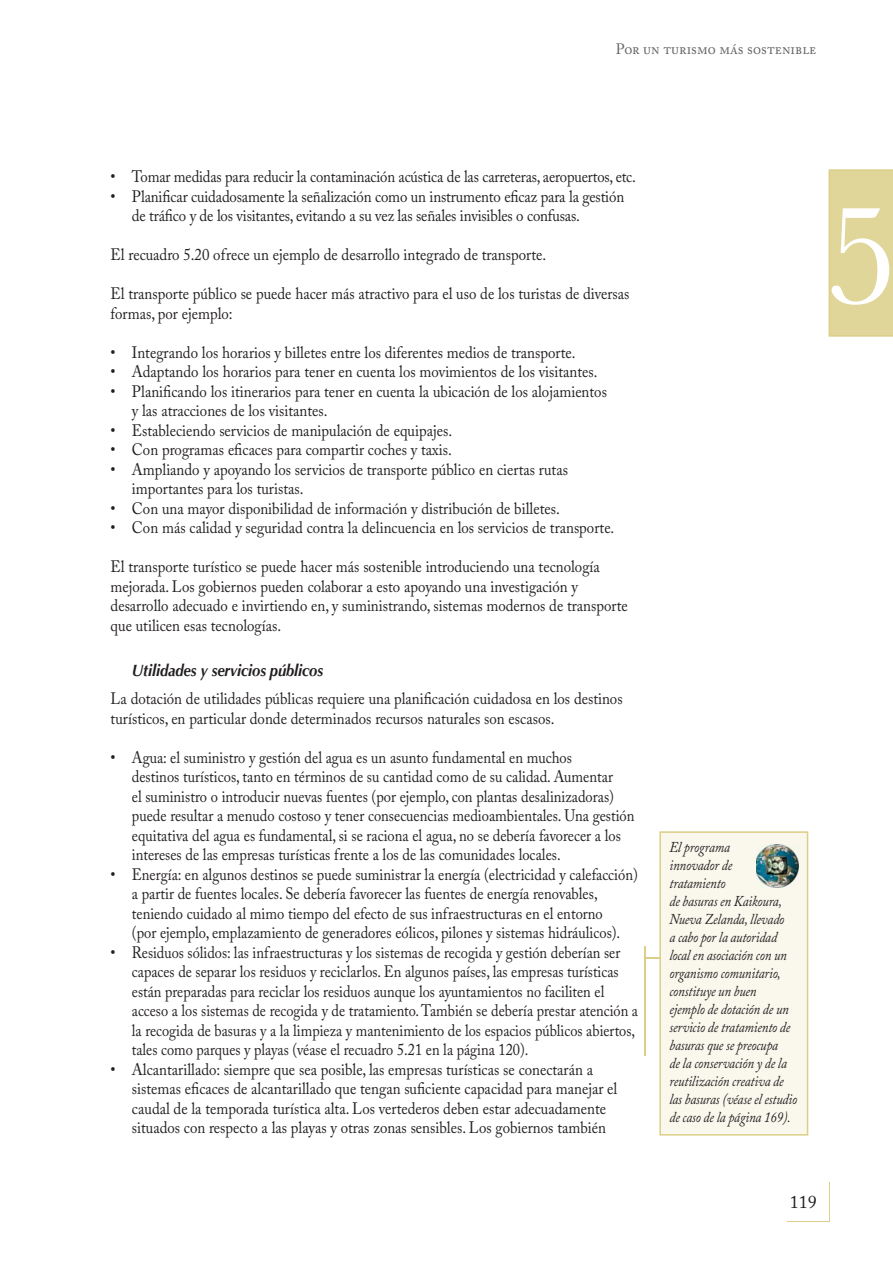
<style>
.page{position:relative;width:893px;height:1263px;background:#fff}
.page>*{position:absolute;margin:0;border:0;box-sizing:border-box;transform-origin:0 0}
.t1{font:147px "Baskerville";color:#fff}
.t2{font:18px "Adobe Caslon Pro";color:#231f20}
.t3{font:16.5px/19.5px "Adobe Caslon Pro";color:#231f20;scale:.9 1}
.t4{font:italic 700 16.5px "Optima";letter-spacing:-.01em;color:#231f20;scale:.9 1}
.t5{font:italic 15px/18px "Adobe Caslon Pro";letter-spacing:-.01em;color:#231f20;scale:.86 1}
.t6{font:15px "Adobe Caslon Pro";color:#636466;scale:.96 1}
</style>
<div class="page">
<svg style="left:828px;top:169px;width:64px;height:168px;background:#e1d69a"></svg>
<div style="left:831px;top:208px;width:58px;height:97px;background:#e1d699"></div>
<hr style="left:829px;top:1182px;width:1px;height:40px;background:#dcce86">
<hr style="left:787px;top:1221px;width:42px;height:1px;background:#dcce86">
<div style="left:659px;top:831px;width:149px;height:305px;background:#faf7ed"></div>
<hr style="left:644px;top:946px;width:2px;height:110px;background:#dcce86">
<svg style="left:646px;top:957px;width:15px;height:2px"></svg>
<img style="left:756px;top:845px;width:42px;height:42px">
<p class="t6" style="left:616px;top:43px;width:210px">Por un turismo más sostenible</p>
<p class="t3" style="left:111px;top:168px;width:585px">• Tomar medidas para reducir la contaminación acústica de las carreteras, aeropuertos, etc.</p>
<p class="t3" style="left:132px;top:188px;width:548px;text-indent:-21px">• Planificar cuidadosamente la señalización como un instrumento eficaz para la gestión de tráfico y de los visitantes, evitando a su vez las señales invisibles o confusas.</p>
<p class="t3" style="left:111px;top:246px;width:485px">El recuadro 5.20 ofrece un ejemplo de desarrollo integrado de transporte.</p>
<p class="t3" style="left:111px;top:285px;width:578px">El transporte público se puede hacer más atractivo para el uso de los turistas de diversas formas, por ejemplo:</p>
<p class="t3" style="left:111px;top:344px;width:518px">• Integrando los horarios y billetes entre los diferentes medios de transporte.</p>
<p class="t3" style="left:111px;top:363px;width:542px">• Adaptando los horarios para tener en cuenta los movimientos de los visitantes.</p>
<p class="t3" style="left:132px;top:383px;width:529px;text-indent:-21px">• Planificando los itinerarios para tener en cuenta la ubicación de los alojamientos y las atracciones de los visitantes.</p>
<p class="t3" style="left:111px;top:422px;width:381px">• Estableciendo servicios de manipulación de equipajes.</p>
<p class="t3" style="left:111px;top:441px;width:380px">• Con programas eficaces para compartir coches y taxis.</p>
<p class="t3" style="left:132px;top:461px;width:486px;text-indent:-21px">• Ampliando y apoyando los servicios de transporte público en ciertas rutas importantes para los turistas.</p>
<p class="t3" style="left:111px;top:500px;width:500px">• Con una mayor disponibilidad de información y distribución de billetes.</p>
<p class="t3" style="left:111px;top:519px;width:561px">• Con más calidad y seguridad contra la delincuencia en los servicios de transporte.</p>
<p class="t3" style="left:111px;top:558px;width:576px">El transporte turístico se puede hacer más sostenible introduciendo una tecnología mejorada. Los gobiernos pueden colaborar a esto apoyando una investigación y desarrollo adecuado e invirtiendo en, y suministrando, sistemas modernos de transporte que utilicen esas tecnologías.</p>
<p class="t4" style="left:132px;top:661px;width:214px">Utilidades y servicios públicos</p>
<p class="t3" style="left:111px;top:690px;width:570px">La dotación de utilidades públicas requiere una planificación cuidadosa en los destinos turísticos, en particular donde determinados recursos naturales son escasos.</p>
<p class="t3" style="left:132px;top:749px;width:560px;text-indent:-21px">• Agua: el suministro y gestión del agua es un asunto fundamental en muchos<br>destinos turísticos, tanto en términos de su cantidad como de su calidad. Aumentar<br>el suministro o introducir nuevas fuentes (por ejemplo, con plantas desalinizadoras) puede resultar a menudo costoso y tener consecuencias medioambientales. Una gestión equitativa del agua es fundamental, si se raciona el agua, no se debería favorecer a los intereses de las empresas turísticas frente a los de las comunidades locales.</p>
<p class="t3" style="left:132px;top:866px;width:563px;text-indent:-21px">• Energía: en algunos destinos se puede suministrar la energía (electricidad y calefacción) a partir de fuentes locales. Se debería favorecer las fuentes de energía renovables, teniendo cuidado al mimo tiempo del efecto de sus infraestructuras en el entorno<br>(por ejemplo, emplazamiento de generadores eólicos, pilones y sistemas hidráulicos).</p>
<p class="t3" style="left:132px;top:944px;width:564px;text-indent:-21px">• Residuos sólidos: las infraestructuras y los sistemas de recogida y gestión deberían ser capaces de separar los residuos y reciclarlos. En algunos países, las empresas turísticas están preparadas para reciclar los residuos aunque los ayuntamientos no faciliten el acceso a los sistemas de recogida y de tratamiento. También se debería prestar atención a la recogida de basuras y a la limpieza y mantenimiento de los espacios públicos abiertos, tales como parques y playas (véase el recuadro 5.21 en la página 120).</p>
<p class="t3" style="left:132px;top:1061px;width:541px;text-indent:-21px">• Alcantarillado: siempre que sea posible, las empresas turísticas se conectarán a sistemas eficaces de alcantarillado que tengan suficiente capacidad para manejar el caudal de la temporada turística alta. Los vertederos deben estar adecuadamente situados con respecto a las playas y otras zonas sensibles. Los gobiernos también</p>
<h1 class="t1" style="left:825px;top:171px;width:75px">5</h1>
<p class="t5" style="left:669px;top:840px;width:150px">El programa<br>innovador de<br>tratamiento<br>de basuras en Kaikoura,<br>Nueva Zelanda, llevado<br>a cabo por la autoridad local en asociación con un organismo comunitario, constituye un buen<br>ejemplo de dotación de un servicio de tratamiento de basuras que se preocupa<br>de la conservación y de la reutilización creativa de las basuras (véase el estudio de caso de la página 169).</p>
<p class="t2" style="left:789px;top:1195px;width:28px">119</p>
</div>
